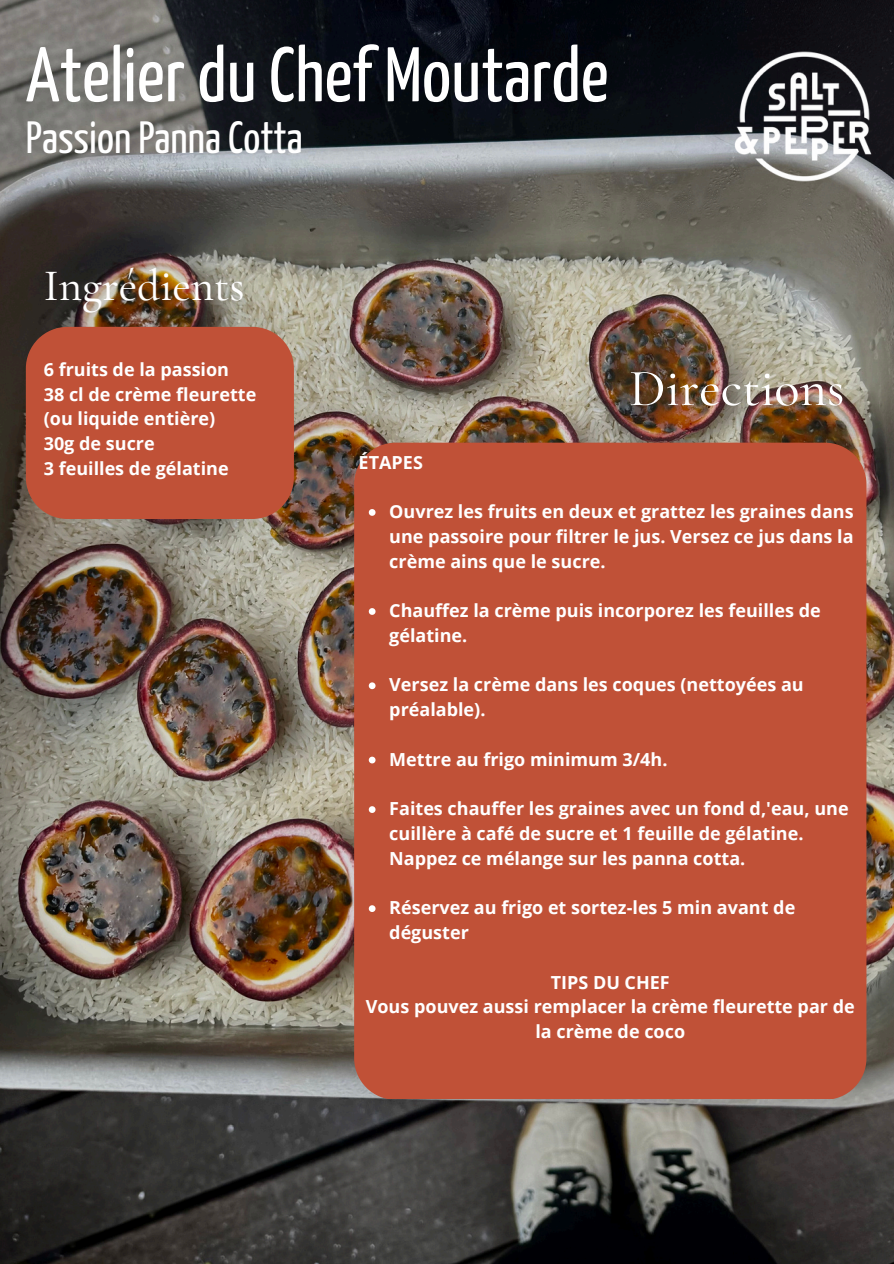
<style>
.page{position:relative;width:894px;height:1264px;background:#fff}
.page>*{position:absolute;margin:0;border:0;box-sizing:border-box;transform-origin:0 0}
.t1{font:77.25px "Yanone Kaffeesatz";color:#fff}
.t2{font:500 52.5px "Cormorant Garamond";color:#fff}
.t3{font:45px "Yanone Kaffeesatz";color:#fff}
.t4{font:500 45px "Cormorant Garamond";color:#fff}
.t5{font:700 18px/24.8px "Open Sans";color:#fff}
</style>
<div class="page">
<img style="left:0;top:0;width:893px;height:1263px">
<div style="left:26px;top:327px;width:268px;height:192px;background:#c05137"></div>
<div style="left:354px;top:442px;width:512px;height:656px;background:#c05137"></div>
<svg style="left:368px;top:509px;width:7px;height:7px"></svg>
<svg style="left:368px;top:608px;width:7px;height:7px"></svg>
<svg style="left:368px;top:682px;width:7px;height:7px"></svg>
<svg style="left:368px;top:756px;width:7px;height:7px"></svg>
<svg style="left:368px;top:806px;width:7px;height:7px"></svg>
<svg style="left:368px;top:905px;width:7px;height:7px"></svg>
<img style="left:723px;top:36px;width:162px;height:162px">
<h1 class="t1" style="left:26px;top:19px;width:584px">Atelier du Chef Moutarde</h1>
<h3 class="t3" style="left:26px;top:105px;width:278px">Passion Panna Cotta</h3>
<h3 class="t4" style="left:44px;top:258px;width:202px">Ingrédients</h3>
<p class="t5" style="left:44px;top:356px;width:214px">6 fruits de la passion<br>38 cl de crème fleurette (ou liquide entière)<br>30g de sucre<br>3 feuilles de gélatine</p>
<h2 class="t2" style="left:629px;top:356px;width:217px">Directions</h2>
<p class="t5" style="left:358px;top:449px;width:66px">ÉTAPES</p>
<p class="t5" style="left:389px;top:498px;width:466px;text-align:justify">Ouvrez les fruits en deux et grattez les graines dans une passoire pour filtrer le jus. Versez ce jus dans la crème ains que le sucre.</p>
<p class="t5" style="left:389px;top:597px;width:433px">Chauffez la crème puis incorporez les feuilles de gélatine.</p>
<p class="t5" style="left:389px;top:672px;width:416px">Versez la crème dans les coques (nettoyées au préalable).</p>
<p class="t5" style="left:389px;top:746px;width:280px">Mettre au frigo minimum 3/4h.</p>
<p class="t5" style="left:389px;top:795px;width:461px">Faites chauffer les graines avec un fond d,'eau, une cuillère à café de sucre et 1 feuille de gélatine.<br>Nappez ce mélange sur les panna cotta.</p>
<p class="t5" style="left:389px;top:894px;width:407px">Réservez au frigo et sortez-les 5 min avant de déguster</p>
<p class="t5" style="left:365px;top:969px;width:490px;text-align:center">TIPS DU CHEF<br>Vous pouvez aussi remplacer la crème fleurette par de la crème de coco</p>
</div>
